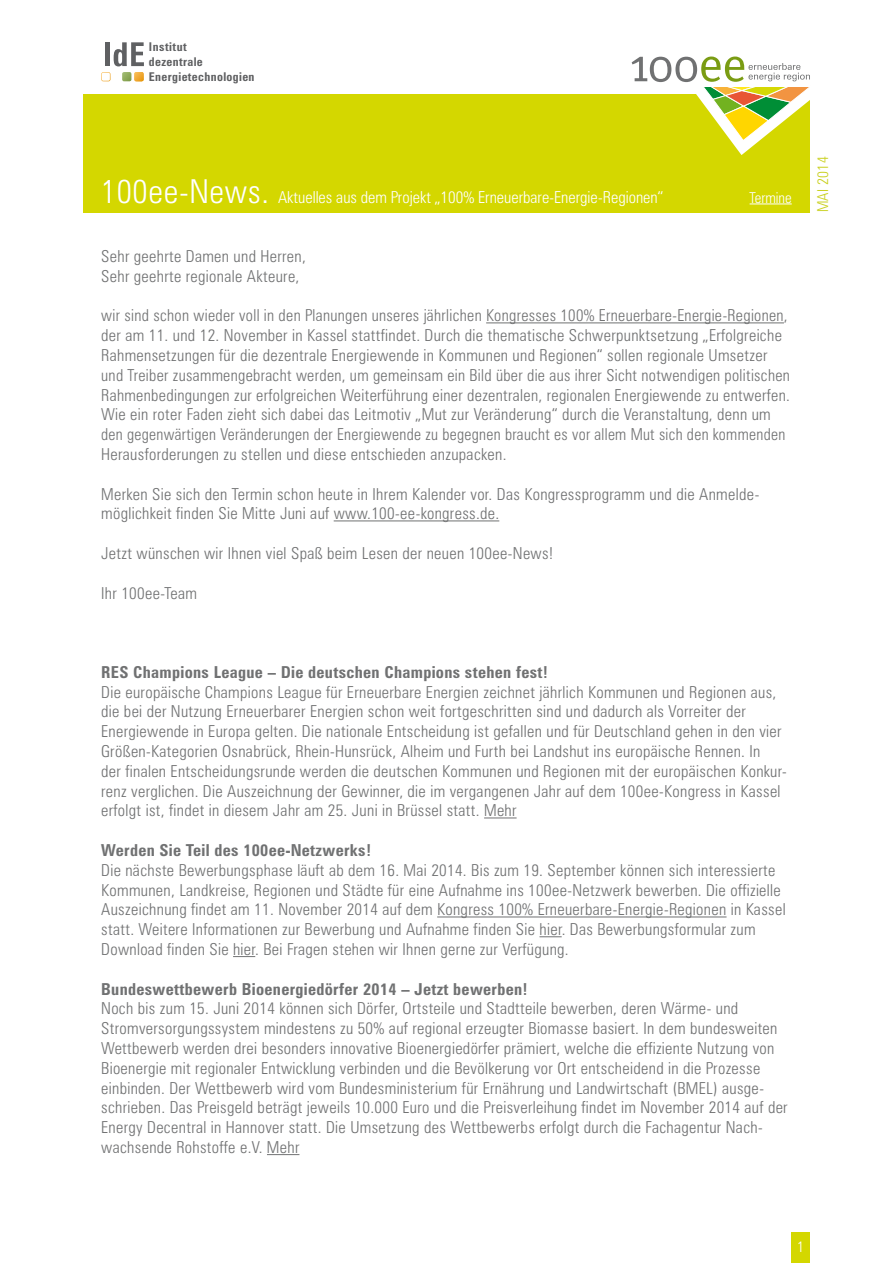
<style>
.page{position:relative;width:893px;height:1263px;background:#fff}
.page>*{position:absolute;margin:0;border:0;box-sizing:border-box;transform-origin:0 0}
.t1{font:300 condensed 16.5px/19.8px "Zurich BT";letter-spacing:.02em;color:#707172}
.t2{font:700 condensed 16.5px "Zurich BT";letter-spacing:.02em;color:#707172}
.t3{font:300 condensed 16.5px "Zurich BT";color:#fff}
.t4{font:300 condensed 15px "Zurich BT";color:#fff}
.t5{font:300 condensed 15px "Zurich BT";letter-spacing:.02em;color:#c9d01e}
.t6{font:700 condensed 12.15px/15.1px "Zurich BT";letter-spacing:.03em;color:#5f6062}
.s1{font-size:33px}
</style>
<div class="page">
<div style="left:792px;top:1232px;width:18px;height:31px;background:#d4d700"></div>
<div style="left:83px;top:94px;width:727px;height:118px;background:#d4d700"></div>
<svg style="left:631px;top:56px;width:179px;height:99px"></svg>
<hr style="left:750px;top:204px;width:42px;height:1px;background:#fff">
<div style="left:105px;top:42px;width:5px;height:24px;background:#5f6062"></div>
<svg style="left:114px;top:42px;width:30px;height:24px"></svg>
<svg style="left:122px;top:72px;width:22px;height:9px"></svg>
<svg style="left:101px;top:72px;width:9px;height:9px"></svg>
<hr style="left:486px;top:323px;width:298px;height:1px;background:#707172">
<hr style="left:334px;top:521px;width:165px;height:1px;background:#707172">
<hr style="left:484px;top:818px;width:33px;height:1px;background:#707172">
<hr style="left:437px;top:917px;width:290px;height:1px;background:#707172">
<svg style="left:539px;top:936px;width:23px;height:1px"></svg>
<svg style="left:233px;top:956px;width:22px;height:1px"></svg>
<hr style="left:267px;top:1154px;width:32px;height:1px;background:#707172">
<p class="t6" style="left:149px;top:39px;width:107px">Institut<br>dezentrale<br>Energietechnologien</p>
<p class="t3" style="left:101px;top:187px;width:564px"><span class="s1">100ee-News.</span> Aktuelles aus dem Projekt „100% Erneuerbare-Energie-Regionen“</p>
<p class="t4" style="left:750px;top:188px;width:44px">Termine</p>
<p class="t1" style="left:101px;top:246px;width:206px">Sehr geehrte Damen und Herren,<br>Sehr geehrte regionale Akteure,</p>
<p class="t1" style="left:101px;top:305px;width:690px">wir sind schon wieder voll in den Planungen unseres jährlichen Kongresses 100% Erneuerbare-Energie-Regionen, der am 11. und 12. November in Kassel stattfindet. Durch die thematische Schwerpunktsetzung „Erfolgreiche Rahmensetzungen für die dezentrale Energiewende in Kommunen und Regionen“ sollen regionale Umsetzer und Treiber zusammengebracht werden, um gemeinsam ein Bild über die aus ihrer Sicht notwendigen politischen Rahmenbedingungen zur erfolgreichen Weiterführung einer dezentralen, regionalen Energiewende zu entwerfen.<br>Wie ein roter Faden zieht sich dabei das Leitmotiv „Mut zur Veränderung“ durch die Veranstaltung, denn um den gegenwärtigen Veränderungen der Energiewende zu begegnen braucht es vor allem Mut sich den kommenden Herausforderungen zu stellen und diese entschieden anzupacken.</p>
<p class="t1" style="left:101px;top:484px;width:658px">Merken Sie sich den Termin schon heute in Ihrem Kalender vor. Das Kongressprogramm und die Anmelde&shy;möglichkeit finden Sie Mitte Juni auf www.100-ee-kongress.de.</p>
<p class="t1" style="left:101px;top:543px;width:454px">Jetzt wünschen wir Ihnen viel Spaß beim Lesen der neuen 100ee-News!</p>
<p class="t1" style="left:101px;top:583px;width:97px">Ihr 100ee-Team</p>
<p class="t5" style="left:814px;top:212px;width:57px;rotate:-90deg">MAI 2014</p>
<p class="t2" style="left:101px;top:662px;width:448px">RES Champions League – Die deutschen Champions stehen fest!</p>
<p class="t1" style="left:101px;top:682px;width:687px">Die europäische Champions League für Erneuerbare Energien zeichnet jährlich Kommunen und Regionen aus, die bei der Nutzung Erneuerbarer Energien schon weit fortgeschritten sind und dadurch als Vorreiter der Energiewende in Europa gelten. Die nationale Entscheidung ist gefallen und für Deutschland gehen in den vier Größen-Kategorien Osnabrück, Rhein-Hunsrück, Alheim und Furth bei Landshut ins europäische Rennen. In<br>der finalen Entscheidungsrunde werden die deutschen Kommunen und Regionen mit der europäischen Konkur&shy;renz verglichen. Die Auszeichnung der Gewinner, die im vergangenen Jahr auf dem 100ee-Kongress in Kassel erfolgt ist, findet in diesem Jahr am 25. Juni in Brüssel statt. Mehr</p>
<p class="t2" style="left:101px;top:840px;width:272px">Werden Sie Teil des 100ee-Netzwerks!</p>
<p class="t1" style="left:101px;top:860px;width:686px">Die nächste Bewerbungsphase läuft ab dem 16. Mai 2014. Bis zum 19. September können sich interessierte Kommunen, Landkreise, Regionen und Städte für eine Aufnahme ins 100ee-Netzwerk bewerben. Die offizielle Auszeichnung findet am 11. November 2014 auf dem Kongress 100% Erneuerbare-Energie-Regionen in Kassel statt. Weitere Informationen zur Bewerbung und Aufnahme finden Sie hier. Das Bewerbungsformular zum Download finden Sie hier. Bei Fragen stehen wir Ihnen gerne zur Verfügung.</p>
<p class="t2" style="left:101px;top:979px;width:428px">Bundeswettbewerb Bioenergiedörfer 2014 – Jetzt bewerben!</p>
<p class="t1" style="left:101px;top:998px;width:688px">Noch bis zum 15. Juni 2014 können sich Dörfer, Ortsteile und Stadtteile bewerben, deren Wärme- und Stromversorgungssystem mindestens zu 50% auf regional erzeugter Biomasse basiert. In dem bundesweiten Wettbewerb werden drei besonders innovative Bioenergiedörfer prämiert, welche die effiziente Nutzung von Bioenergie mit regionaler Entwicklung verbinden und die Bevölkerung vor Ort entscheidend in die Prozesse einbinden. Der Wettbewerb wird vom Bundesministerium für Ernährung und Landwirtschaft (BMEL) ausge&shy;schrieben. Das Preisgeld beträgt jeweils 10.000 Euro und die Preisverleihung findet im November 2014 auf der Energy Decentral in Hannover statt. Die Umsetzung des Wettbewerbs erfolgt durch die Fachagentur Nach&shy;wachsende Rohstoffe e.V. Mehr</p>
<p class="t4" style="left:797px;top:1237px;width:8px">1</p>
</div>
